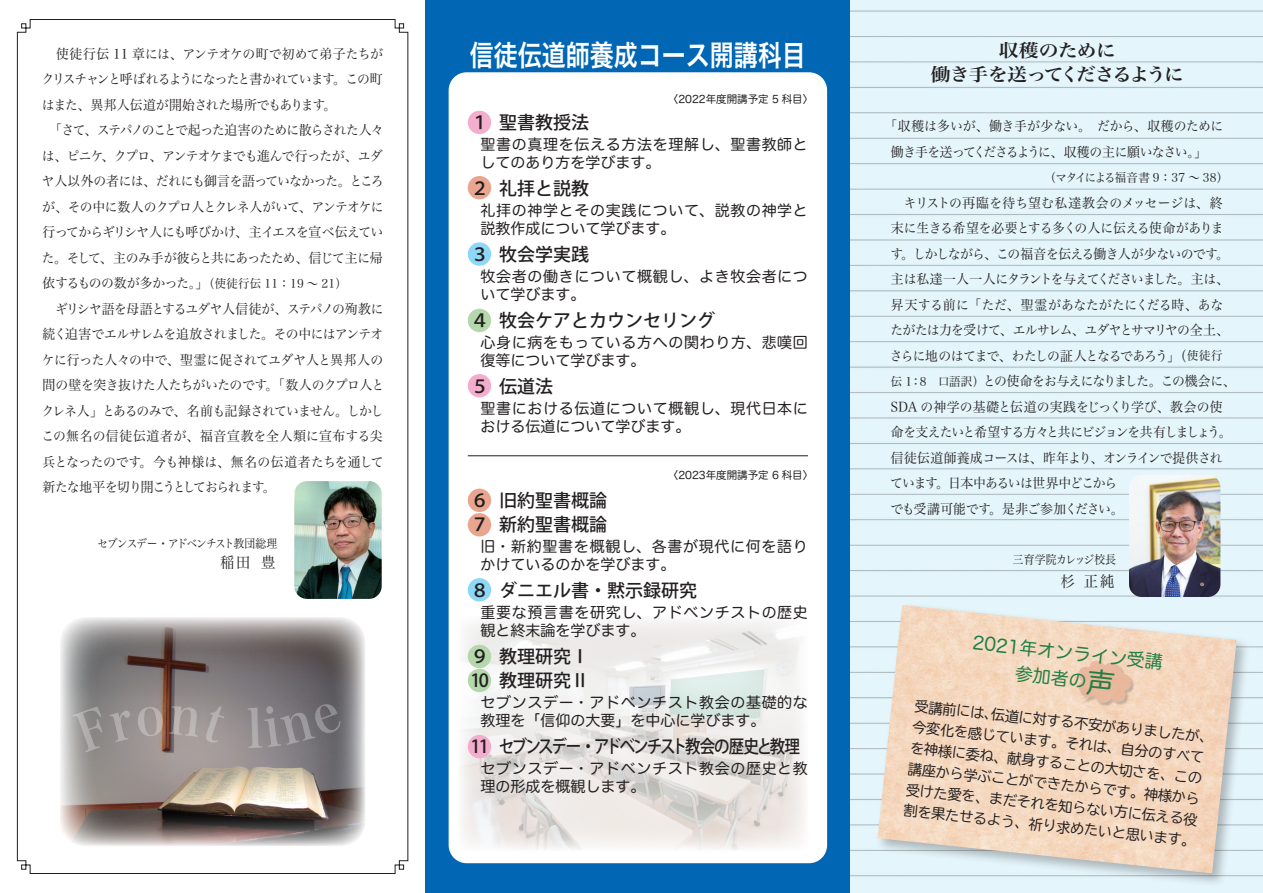
<style>
.page{position:relative;width:1263px;height:893px;background:#fff}
.page>*{position:absolute;margin:0;border:0;box-sizing:border-box;transform-origin:0 0}
.t1{font:28.8px "Hira Kaku Pro W6";color:#fff;scale:.83 1}
.科目名{font:500 18px "Koz Go Pro";color:#231f20}
.科目名-2{font:500 18px "Koz Go Pro";letter-spacing:-.13em;color:#231f20;scale:.86 1}
.科目名のコピー{font:500 18px "Koz Go Pro";color:#231f20}
.t2{font:18px "Hira Maru Pro W4";color:#237f45}
.まえがき{font:18px "Hira Min Pro W6";letter-spacing:-.11em;color:#231f20;scale:1.1 1}
.科目名-1{font:500 18px "Koz Go Pro";color:#231f20}
.まえがき-2{font:18px "Hira Min Pro W6";letter-spacing:-.05em;color:#231f20;scale:1.1 1}
.科目内容{font:15px/18px "Hira Maru Pro W4";letter-spacing:.045em;color:#231f20}
.t3{font:15px "Hira Min Pro W3";color:#231f20;scale:.95 1}
.受講生の声本文{font:14.25px/21px "TBUDR Go Std";color:#231f20}
.まえがき-3{font:13.5px/25.5px "Hira Min Pro W3";letter-spacing:-.05em;color:#231f20;scale:.95 1}
.まえがき-4{font:13.5px/25.5px "Hira Min Pro W3";letter-spacing:-.075em;color:#231f20;scale:.95 1}
.まえがき-5{font:13.5px "Hira Min Pro W3";letter-spacing:-.025em;color:#231f20;scale:.95 1}
.まえがき-6{font:12px "Hira Min Pro W3";letter-spacing:-.085em;color:#231f20;scale:.95 1}
.まえがき-7{font:12px "Hira Min Pro W3";letter-spacing:-.09em;color:#231f20;scale:.9 1}
.まえがき-8{font:12px "Hira Min Pro W3";letter-spacing:.025em;color:#231f20;scale:.95 1}
.まえがき-9{font:12px "Hira Min Pro W3";letter-spacing:-.035em;color:#231f20;scale:.95 1}
.まえがき-10{font:12px "Hira Min Pro W3";letter-spacing:-.035em;color:#231f20;scale:.9 1}
.科目内容のコピー{font:10.5px "Hira Maru Pro W4";color:#231f20}
.s1{font-size:12px}
.s2{font-size:28.5px}
</style>
<div class="page">
<div style="left:425px;top:0;width:425px;height:893px;background:#0166b3"></div>
<div style="left:449px;top:72px;width:378px;height:791px;background:#fff;border-radius:18px"></div>
<div style="left:850px;top:0;width:413px;height:893px;background:#e4f5fb"></div>
<img style="left:461px;top:620px;width:346px;height:230px">
<div style="left:875px;top:602px;width:376px;height:286px;background:#231f20;opacity:.3"></div>
<img style="left:878px;top:605px;width:359px;height:268px">
<img style="left:1071px;top:655px;width:64px;height:57px">
<img style="left:1129px;top:475px;width:91px;height:122px">
<hr style="left:468px;top:455px;width:340px;height:1px;background:#231f20">
<div style="left:468px;top:489px;width:23px;height:23px;background:#eaa58e;border-radius:50%"></div>
<div style="left:468px;top:513px;width:23px;height:23px;background:#eaa58e;border-radius:50%"></div>
<div style="left:468px;top:578px;width:23px;height:24px;background:#8dd7f7;border-radius:50%"></div>
<div style="left:468px;top:645px;width:23px;height:23px;background:#b5d7ac;border-radius:50%"></div>
<div style="left:468px;top:669px;width:23px;height:23px;background:#b5d7ac;border-radius:50%"></div>
<div style="left:468px;top:735px;width:23px;height:23px;background:#f5adce;border-radius:50%"></div>
<div style="left:468px;top:242px;width:23px;height:24px;background:#8dd7f7;border-radius:50%"></div>
<div style="left:468px;top:111px;width:23px;height:23px;background:#f5adce;border-radius:50%"></div>
<div style="left:468px;top:374px;width:23px;height:23px;background:#f5adce;border-radius:50%"></div>
<div style="left:468px;top:176px;width:23px;height:23px;background:#eaa58e;border-radius:50%"></div>
<div style="left:468px;top:309px;width:23px;height:23px;background:#b5d7ac;border-radius:50%"></div>
<svg style="left:17px;top:19px;width:392px;height:855px"></svg>
<img style="left:294px;top:481px;width:88px;height:118px">
<svg style="left:248px;top:701px;width:95px;height:47px;background:#797579"></svg>
<svg style="left:72px;top:704px;width:156px;height:48px;background:#978d8b"></svg>
<p class="まえがき-3" style="left:42px;top:40px;width:361px;text-align:justify">　使徒行伝 11 章には、アンテオケの町で初めて弟子たちがクリスチャンと呼ばれるようになったと書かれています。この町はまた、異邦人伝道が開始された場所でもあります。</p>
<p class="まえがき-3" style="left:43px;top:116px;width:361px;text-align:right">　「さて、ステパノのことで起った迫害のために散らされた人々、クプロ、アンテオケまでも進んで行ったが、ユダ</p>
<p class="まえがき-3" style="left:42px;top:142px;width:361px">は、ピニケ<br>ヤ人以外の者には、だれにも御言を語っていなかった。ところが、その中に数人のクプロ人とクレネ人がいて、アンテオケに行ってからギリシヤ人にも呼びかけ、主イエスを宣べ伝えていた。そして、主のみ手が彼らと共にあったため、信じて主に帰</p>
<p class="まえがき-8" style="left:215px;top:273px;width:140px">使徒行伝 11：19 ~ 21(</p>
<p class="まえがき-3" style="left:43px;top:269px;width:182px">依するものの数が多かった。」<span class="s1">（</span></p>
<p class="まえがき-3" style="left:41px;top:295px;width:362px;text-align:justify">　ギリシヤ語を母語とするユダヤ人信徒が、ステパノの殉教に続く迫害でエルサレムを追放されました。その中にはアンテオケに行った人々の中で、聖霊に促されてユダヤ人と異邦人の間の壁を突き抜けた人たちがいたのです。「数人のクプロ人とクレネ人」とあるのみで、名前も記録されていません。しかしこの無名の信徒伝道者が、福音宣教を全人類に宣布する尖兵となったのです。今も神様は、無名の伝道者たちを通して新たな地平を切り開こうとしておられます。</p>
<p class="まえがき-7" style="left:97px;top:533px;width:201px">セブンスデー・アドベンチスト教団総理</p>
<p class="t3" style="left:261px;top:549px;width:16px">豊</p>
<p class="t3" style="left:220px;top:549px;width:33px">稲田</p>
<p class="t1" style="left:470px;top:29px;width:406px">信徒伝道師養成コース開講科目</p>
<p class="科目内容のコピー" style="left:668px;top:90px;width:147px">〈2022年度開講予定 5 科目〈</p>
<p class="科目名" style="left:499px;top:111px;width:91px">聖書教授法</p>
<p class="科目名" style="left:471px;top:111px;width:19px">１</p>
<p class="科目内容" style="left:480px;top:135px;width:329px">聖書の真理を伝える方法を理解し、聖書教師としてのあり方を学びます。</p>
<p class="科目名" style="left:499px;top:177px;width:91px">礼拝と説教</p>
<p class="科目名" style="left:471px;top:177px;width:19px">２</p>
<p class="科目内容" style="left:480px;top:201px;width:329px">礼拝の神学とその実践について、説教の神学と説教作成について学びます。</p>
<p class="科目名" style="left:499px;top:243px;width:91px">牧会学実践</p>
<p class="科目名" style="left:471px;top:243px;width:19px">３</p>
<p class="科目内容" style="left:480px;top:267px;width:329px">牧会者の働きについて概観し、よき牧会者について学びます。</p>
<p class="科目名のコピー" style="left:499px;top:309px;width:217px">牧会ケアとカウンセリング</p>
<p class="科目名のコピー" style="left:471px;top:309px;width:19px">４</p>
<p class="科目内容" style="left:480px;top:333px;width:329px">心身に病をもっている方への関わり方、悲嘆回復等について学びます。</p>
<p class="科目名のコピー" style="left:499px;top:375px;width:55px">伝道法</p>
<p class="科目名のコピー" style="left:471px;top:375px;width:19px">５</p>
<p class="科目内容" style="left:480px;top:399px;width:329px">聖書における伝道について概観し、現代日本における伝道について学びます。</p>
<p class="科目内容のコピー" style="left:668px;top:465px;width:147px">〈2023年度開講予定 6 科目〈</p>
<p class="科目名-1" style="left:499px;top:489px;width:109px">旧約聖書概論</p>
<p class="科目名-1" style="left:471px;top:489px;width:19px">６</p>
<p class="科目名" style="left:499px;top:513px;width:109px">新約聖書概論</p>
<p class="科目名" style="left:471px;top:513px;width:19px">７</p>
<p class="科目内容" style="left:480px;top:537px;width:329px">旧・新約聖書を概観し、各書が現代に何を語りかけているのかを学びます。</p>
<p class="科目名" style="left:499px;top:579px;width:199px">ダニエル書・黙示録研究</p>
<p class="科目名" style="left:471px;top:579px;width:19px">８</p>
<p class="科目内容" style="left:480px;top:603px;width:329px">重要な預言書を研究し、アドベンチストの歴史観と終末論を学びます。</p>
<p class="科目名-1" style="left:499px;top:645px;width:91px">教理研究Ⅰ</p>
<p class="科目名-1" style="left:471px;top:645px;width:19px">９</p>
<p class="科目名" style="left:499px;top:669px;width:91px">教理研究Ⅱ</p>
<p class="科目名" style="left:471px;top:669px;width:20px">10</p>
<p class="科目内容" style="left:480px;top:693px;width:329px">セブンスデー・アドベンチスト教会の基礎的な教理を「信仰の大要」を中心に学びます。</p>
<p class="科目名-2" style="left:499px;top:735px;width:352px">セブンスデー・アドベンチスト教会の歴史と教理</p>
<p class="科目名" style="left:471px;top:735px;width:20px">11</p>
<p class="科目内容" style="left:480px;top:759px;width:329px">セブンスデー・アドベンチスト教会の歴史と教理の形成を概観します。</p>
<p class="まえがき-2" style="left:999px;top:35px;width:108px">収穫のために</p>
<p class="まえがき" style="left:931px;top:59px;width:232px">働き手を送ってくださるように</p>
<p class="まえがき-5" style="left:1097px;top:115px;width:134px">だから、収穫のために</p>
<p class="まえがき-3" style="left:891px;top:112px;width:334px;text-indent:-6px">「収穫は多いが、働き手が少ない。<br>働き手を送ってくださるように、収穫の主に願いなさい「。</p>
<p class="まえがき-6" style="left:1044px;top:167px;width:195px">（マタイによる福音書 9：37 〜 38(</p>
<p class="まえがき-3" style="left:890px;top:189px;width:358px">　キリストの再臨を待ち望む私達教会のメッセージは、終末に生きる希望を必要とする多くの人に伝える使命があります。しかしながら、この福音を伝える働き人が少ないのです。主は私達一人一人にタラントを与えてくださいました。主は、昇天する前に「ただ、聖霊があなたがたにくだる時、あなたがたは力を受けて、エルサレム、ユダヤとサマリヤの全土、</p>
<p class="まえがき-9" style="left:1187px;top:346px;width:39px">使徒行</p>
<p class="まえがき-4" style="left:983px;top:342px;width:268px;text-indent:-93px">さらに地のはてまで、わたしの証人となるであろう」（<br>との使命をお与えになりました。この機会に、</p>
<p class="まえがき-9" style="left:891px;top:371px;width:100px">伝 1：8　口語訳）</p>
<p class="まえがき-3" style="left:891px;top:393px;width:360px">SDA の神学の基礎と伝道の実践をじっくり学び、教会の使命を支えたいと希望する方々と共にビジョンを共有しましょう。</p>
<p class="まえがき-3" style="left:890px;top:444px;width:351px">信徒伝道師養成コースは、昨年より、オンラインで提供されています。日本中あるいは世界中どこから<br>でも受講可能です。是非ご参加ください。</p>
<p class="まえがき-10" style="left:1013px;top:550px;width:116px">三育学院カレッジ校長</p>
<p class="t3" style="left:1084px;top:569px;width:34px">正純</p>
<p class="t3" style="left:1061px;top:569px;width:16px">杉</p>
<p class="t2" style="left:974px;top:627px;width:192px;rotate:6deg">2021年オンライン受講</p>
<p class="t2" style="left:1017px;top:658px;width:102px;rotate:6deg">参加者の<span class="s2">声</span></p>
<p class="受講生の声本文" style="left:992px;top:703px;width:225px;rotate:6deg">伝道に対する不安がありましたが、</p>
<p class="受講生の声本文" style="left:916px;top:695px;width:295px;rotate:6deg">受講前には、<br>今変化を感じています。それは、自分のすべてを神様に委ね、献身することの大切さを、この講座から学ぶことができたからです。神様から受けた愛を、まだそれを知らない方に伝える役割を果たせるよう、祈り求めたいと思います。</p>
</div>
